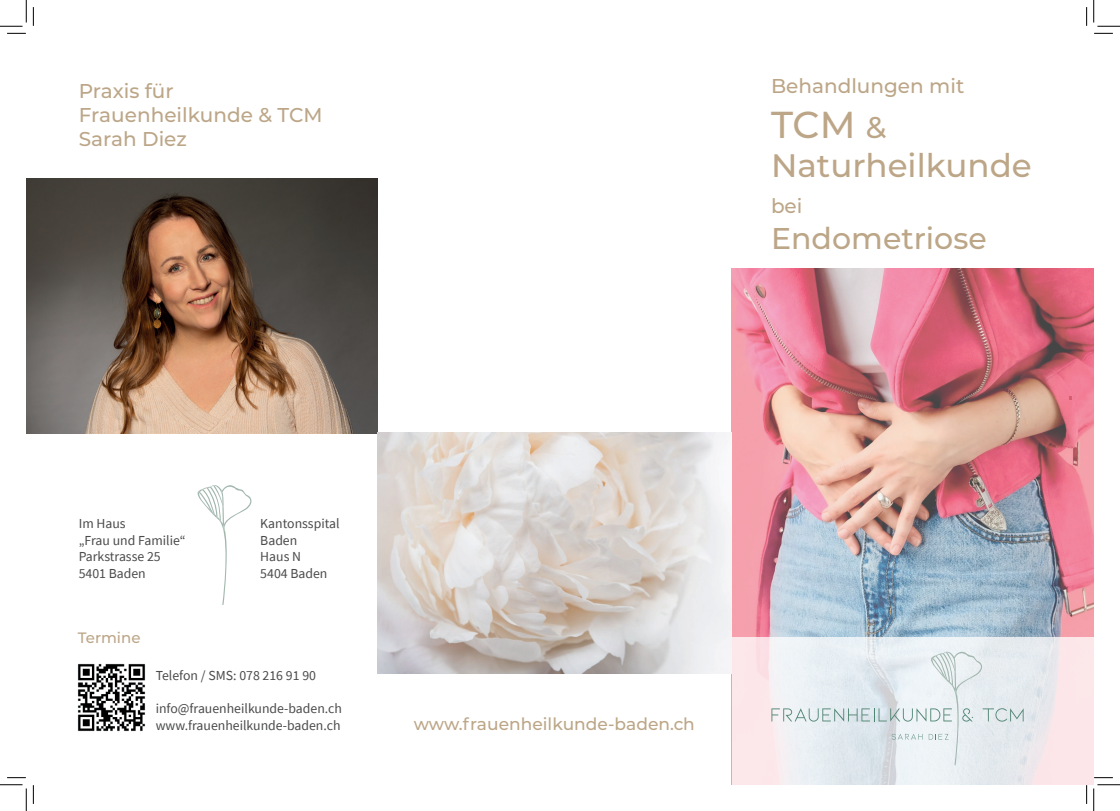
<style>
.page{position:relative;width:1120px;height:811px;background:#fff}
.page>*{position:absolute;margin:0;border:0;box-sizing:border-box;transform-origin:0 0}
.t1{font:500 37.5px "Montserrat";color:#bca687}
.t2{font:500 32.5px "Montserrat";color:#bca687}
.t3{font:500 30px "Montserrat";color:#bca687}
.t4{font:500 20px/24px "Montserrat";color:#bca687}
.t5{font:500 17px "Montserrat";color:#bca687}
.t6{font:500 15px "Montserrat";color:#bca687}
.t7{font:13.75px/16.5px "Source Sans Pro";color:#494a4b}
.s1{font-size:30px}
</style>
<div class="page">
<img style="left:731px;top:268px;width:362px;height:369px">
<svg style="left:731px;top:637px;width:362px;height:148px;background:#f1e8eb"></svg>
<svg style="left:771px;top:652px;width:252px;height:113px"></svg>
<img style="left:77px;top:663px;width:69px;height:69px">
<svg style="left:197px;top:485px;width:55px;height:120px"></svg>
<img style="left:26px;top:179px;width:351px;height:254px">
<img style="left:377px;top:432px;width:354px;height:241px">
<svg style="left:7px;top:33px;width:19px;height:1px"></svg>
<svg style="left:1094px;top:33px;width:18px;height:1px"></svg>
<svg style="left:7px;top:777px;width:19px;height:1px"></svg>
<svg style="left:1093px;top:777px;width:19px;height:1px"></svg>
<svg style="left:33px;top:7px;width:1px;height:19px"></svg>
<svg style="left:33px;top:785px;width:1px;height:19px"></svg>
<svg style="left:0;top:0;width:27px;height:27px"></svg>
<svg style="left:0;top:784px;width:27px;height:27px"></svg>
<svg style="left:1093px;top:0;width:26px;height:27px"></svg>
<svg style="left:1093px;top:784px;width:26px;height:27px"></svg>
<h3 class="t4" style="left:79px;top:78px;width:245px">Praxis für<br>Frauenheilkunde &amp; TCM<br>Sarah Diez</h3>
<h3 class="t4" style="left:770px;top:73px;width:195px">Behandlungen mit</h3>
<h1 class="t1" style="left:770px;top:99px;width:117px">TCM <span class="s1">&amp;</span></h1>
<h2 class="t2" style="left:770px;top:143px;width:262px">Naturheilkunde</h2>
<h3 class="t4" style="left:770px;top:193px;width:33px">bei</h3>
<h3 class="t3" style="left:770px;top:218px;width:217px">Endometriose</h3>
<p class="t7" style="left:79px;top:515px;width:108px">Im Haus<br>„Frau und Familie“<br>Parkstrasse 25<br>5401 Baden</p>
<p class="t7" style="left:260px;top:515px;width:81px">Kantonsspital<br>Baden<br>Haus N<br>5404 Baden</p>
<p class="t6" style="left:78px;top:627px;width:64px">Termine</p>
<p class="t7" style="left:156px;top:667px;width:162px">Telefon / SMS: 078 216 91 90</p>
<p class="t7" style="left:156px;top:700px;width:188px">info@frauenheilkunde-baden.ch www.frauenheilkunde-baden.ch</p>
<p class="t5" style="left:413px;top:712px;width:282px">www.frauenheilkunde-baden.ch</p>
</div>
